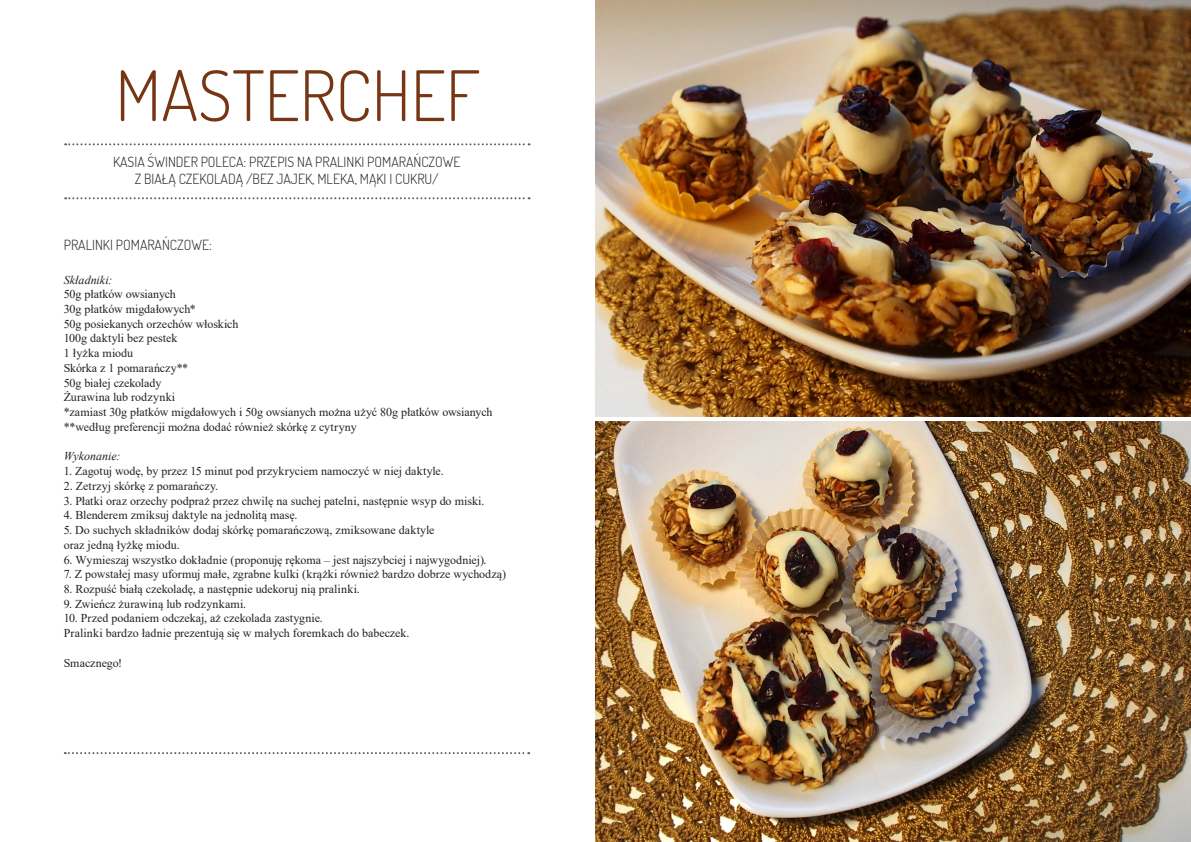
<style>
.page{position:relative;width:1191px;height:842px;background:#fff}
.page>*{position:absolute;margin:0;border:0;box-sizing:border-box;transform-origin:0 0}
.t1{font:300 69.6px "Dosis";color:#763613}
.t2{font:300 14px/16.8px "Dosis";color:#231f20;text-align:center}
.t3{font:12px/14.7px "Times New Roman";letter-spacing:-.005em;color:#231f20}
.t4{font:italic 12px "Times New Roman";color:#231f20}
</style>
<div class="page">
<svg style="left:65px;top:143px;width:464px;height:2px"></svg>
<svg style="left:65px;top:197px;width:464px;height:2px"></svg>
<img style="left:595px;top:421px;width:596px;height:421px">
<img style="left:596px;top:0;width:594px;height:417px">
<svg style="left:65px;top:752px;width:464px;height:2px"></svg>
<h1 class="t1" style="left:115px;top:50px;width:366px">MASTERCHEF</h1>
<p class="t2" style="left:113px;top:153px;width:349px">KASIA ŚWINDER POLECA: PRZEPIS NA PRALINKI POMARAŃCZOWE<br>Z BIAŁĄ CZEKOLADĄ /BEZ JAJEK, MLEKA, MĄKI I CUKRU/</p>
<p class="t2" style="left:64px;top:236px;width:149px">PRALINKI POMARAŃCZOWE:</p>
<p class="t4" style="left:64px;top:271px;width:50px">Składniki:</p>
<p class="t3" style="left:64px;top:286px;width:430px">50g płatków owsianych<br>30g płatków migdałowych*<br>50g posiekanych orzechów włoskich<br>100g daktyli bez pestek<br>1 łyżka miodu<br>Skórka z 1 pomarańczy**<br>50g białej czekolady<br>Żurawina lub rodzynki<br>*zamiast 30g płatków migdałowych i 50g owsianych można użyć 80g płatków owsianych **według preferencji można dodać również skórkę z cytryny</p>
<p class="t4" style="left:64px;top:448px;width:58px">Wykonanie:</p>
<p class="t3" style="left:64px;top:463px;width:381px">1. Zagotuj wodę, by przez 15 minut pod przykryciem namoczyć w niej daktyle.</p>
<p class="t3" style="left:64px;top:478px;width:156px">2. Zetrzyj skórkę z pomarańczy.</p>
<p class="t3" style="left:64px;top:493px;width:422px">3. Płatki oraz orzechy podpraż przez chwilę na suchej patelni, następnie wsyp do miski.</p>
<p class="t3" style="left:64px;top:508px;width:235px">4. Blenderem zmiksuj daktyle na jednolitą masę.</p>
<p class="t3" style="left:64px;top:522px;width:372px">5. Do suchych składników dodaj skórkę pomarańczową, zmiksowane daktyle oraz jedną łyżkę miodu.</p>
<p class="t3" style="left:64px;top:552px;width:424px">6. Wymieszaj wszystko dokładnie (proponuję rękoma – jest najszybciej i najwygodniej).</p>
<p class="t3" style="left:64px;top:566px;width:444px">7. Z powstałej masy uformuj małe, zgrabne kulki (krążki również bardzo dobrze wychodzą)</p>
<p class="t3" style="left:64px;top:581px;width:297px">8. Rozpuść białą czekoladę, a następnie udekoruj nią pralinki.</p>
<p class="t3" style="left:64px;top:596px;width:184px">9. Zwieńcz żurawiną lub rodzynkami.</p>
<p class="t3" style="left:64px;top:611px;width:347px">10. Przed podaniem odczekaj, aż czekolada zastygnie.<br>Pralinki bardzo ładnie prezentują się w małych foremkach do babeczek.</p>
<p class="t3" style="left:64px;top:655px;width:60px">Smacznego!</p>
</div>
